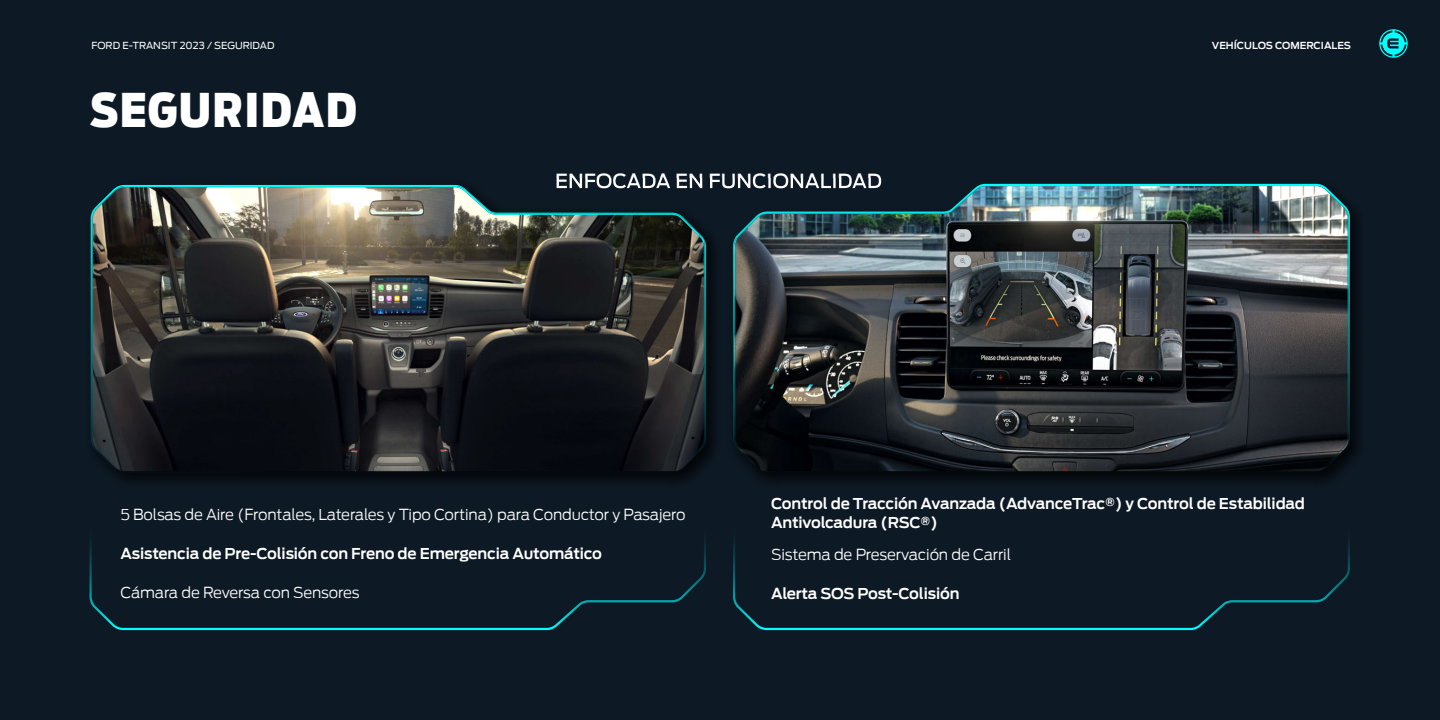
<style>
.page{position:relative;width:1440px;height:720px;background:#0d1924}
.page>*{position:absolute;margin:0;border:0;box-sizing:border-box;transform-origin:0 0}
.t1{font:900 46.5px "Ford Antenna Cond";letter-spacing:.03em;color:#fff}
.t2{font:19.5px "Ford Antenna Medium";letter-spacing:.005em;color:#fff}
.t3{font:15px/19.5px "Ford Antenna Semibold";letter-spacing:-.01em;color:#fff}
.t4{font:15px "Ford Antenna Light";letter-spacing:-.01em;color:#fff}
.t5{font:9.75px "Ford Antenna Regular";color:#fff}
.t6{font:9.75px "Ford Antenna Semibold";color:#fff}
</style>
<div class="page">
<svg style="left:1379px;top:29px;width:29px;height:29px"></svg>
<svg style="left:89px;top:539px;width:617px;height:91px"></svg>
<svg style="left:733px;top:539px;width:617px;height:91px"></svg>
<img style="left:984px;top:183px;width:334px;height:1px">
<img style="left:779px;top:471px;width:535px;height:14px">
<img style="left:726px;top:178px;width:155px;height:10px">
<img style="left:735px;top:186px;width:611px;height:285px">
<img style="left:90px;top:216px;width:1px;height:199px">
<img style="left:704px;top:233px;width:10px;height:228px">
<img style="left:557px;top:178px;width:166px;height:10px">
<img style="left:119px;top:187px;width:585px;height:282px">
<img style="left:950px;top:184px;width:398px;height:26px">
<img style="left:736px;top:210px;width:218px;height:26px">
<img style="left:1347px;top:210px;width:3px;height:257px">
<img style="left:733px;top:236px;width:4px;height:204px">
<img style="left:951px;top:186px;width:396px;height:26px">
<img style="left:737px;top:214px;width:30px;height:24px">
<svg style="left:944px;top:212px;width:8px;height:2px"></svg>
<img style="left:1322px;top:212px;width:27px;height:258px">
<img style="left:734px;top:238px;width:27px;height:232px">
<img style="left:760px;top:467px;width:562px;height:4px">
<img style="left:92px;top:185px;width:368px;height:26px">
<img style="left:91px;top:211px;width:26px;height:260px">
<img style="left:491px;top:211px;width:212px;height:1px">
<img style="left:680px;top:237px;width:26px;height:234px">
<img style="left:117px;top:470px;width:563px;height:2px">
<img style="left:94px;top:186px;width:397px;height:26px">
<img style="left:93px;top:212px;width:26px;height:258px">
<img style="left:488px;top:212px;width:215px;height:26px">
<img style="left:678px;top:238px;width:26px;height:232px">
<img style="left:119px;top:469px;width:559px;height:2px">
<p class="t5" style="left:92px;top:37px;width:184px">FORD E-TRANSIT 2023 / SEGURIDAD</p>
<p class="t6" style="left:1212px;top:37px;width:141px">VEHÍCULOS COMERCIALES</p>
<h1 class="t1" style="left:90px;top:67px;width:269px">SEGURIDAD</h1>
<h2 class="t2" style="left:555px;top:164px;width:328px">ENFOCADA EN FUNCIONALIDAD</h2>
<p class="t4" style="left:120px;top:502px;width:567px">5 Bolsas de Aire (Frontales, Laterales y Tipo Cortina) para Conductor y Pasajero</p>
<p class="t3" style="left:120px;top:542px;width:483px">Asistencia de Pre-Colisión con Freno de Emergencia Automático</p>
<p class="t4" style="left:120px;top:580px;width:241px">Cámara de Reversa con Sensores</p>
<p class="t3" style="left:771px;top:492px;width:536px">Control de Tracción Avanzada (AdvanceTrac®) y Control de Estabilidad<br>Antivolcadura (RSC®)</p>
<p class="t4" style="left:771px;top:542px;width:242px">Sistema de Preservación de Carril</p>
<p class="t3" style="left:771px;top:582px;width:190px">Alerta SOS Post-Colisión</p>
</div>
